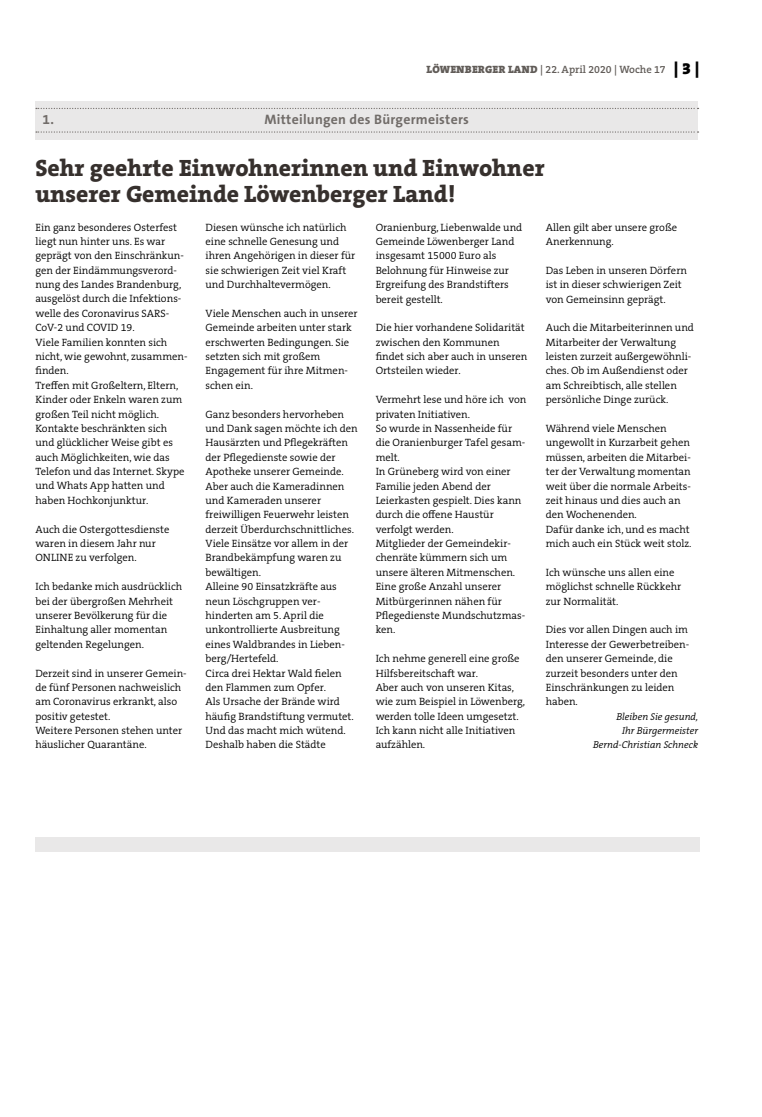
<style>
.page{position:relative;width:762px;height:1117px;background:#fff}
.page>*{position:absolute;margin:0;border:0;box-sizing:border-box;transform-origin:0 0}
.t1{font:800 23.75px/26.2px "The Serif B W8";color:#36302d}
.t2{font:700 13.75px "The Sans B W7";letter-spacing:.02em;color:#716c69}
.t3{font:300 10.62px/14.4px "The Serif B W4";color:#000}
.t4{font:600 10.62px "The Serif B W6";color:#615c58}
.t5{font:italic 300 10px/14.4px "The Serif B W4";color:#000;text-align:right}
.s1{font-family:"The Serif B W9";font-weight:900}
.s2{font-family:"The Serif B W9";font-weight:900;font-size:16.25px;color:#000}
</style>
<div class="page">
<div style="left:35px;top:101px;width:663px;height:38px;background:#e9e8e8"></div>
<svg style="left:36px;top:108px;width:662px;height:1px"></svg>
<svg style="left:36px;top:131px;width:662px;height:2px"></svg>
<div style="left:35px;top:837px;width:664px;height:14px;background:#e9e8e8"></div>
<p class="t4" style="left:426px;top:63px;width:274px"><span class="s1">LÖWENBERGER LAND</span> | 22. April 2020 | Woche 17 <span class="s2">| 3 |</span></p>
<p class="t2" style="left:43px;top:111px;width:13px">1.</p>
<p class="t2" style="left:264px;top:111px;width:206px">Mitteilungen des Bürgermeisters</p>
<h1 class="t1" style="left:35px;top:155px;width:511px">Sehr geehrte Einwohnerinnen und Einwohner unserer Gemeinde Löwenberger Land!</h1>
<p class="t3" style="left:35px;top:220px;width:154px">Ein ganz besonderes Osterfest liegt nun hinter uns. Es war geprägt von den Einschränkun&shy;gen der Eindämmungsverord&shy;nung des Landes Brandenburg, ausgelöst durch die Infektions&shy;welle des Coronavirus SARS-<br>CoV-2 und COVID 19.<br>Viele Familien konnten sich nicht, wie gewohnt, zusammen&shy;finden.<br>Treffen mit Großeltern, Eltern,<br>Kinder oder Enkeln waren zum großen Teil nicht möglich.<br>Kontakte beschränkten sich und glücklicher Weise gibt es auch Möglichkeiten, wie das<br>Telefon und das Internet. Skype und Whats App hatten und haben Hochkonjunktur.</p>
<p class="t3" style="left:35px;top:522px;width:136px">Auch die Ostergottesdienste waren in diesem Jahr nur<br>ONLINE zu verfolgen.</p>
<p class="t3" style="left:35px;top:579px;width:148px">Ich bedanke mich ausdrücklich bei der übergroßen Mehrheit unserer Bevölkerung für die<br>Einhaltung aller momentan geltenden Regelungen.</p>
<p class="t3" style="left:35px;top:665px;width:153px">Derzeit sind in unserer Gemein&shy;de fünf Personen nachweislich am Coronavirus erkrankt, also positiv getestet.<br>Weitere Personen stehen unter häuslicher Quarantäne.</p>
<p class="t3" style="left:206px;top:220px;width:151px">Diesen wünsche ich natürlich eine schnelle Genesung und ihren Angehörigen in dieser für sie schwierigen Zeit viel Kraft und Durchhaltevermögen.</p>
<p class="t3" style="left:206px;top:306px;width:154px">Viele Menschen auch in unserer<br>Gemeinde arbeiten unter stark erschwerten Bedingungen. Sie setzten sich mit großem<br>Engagement für ihre Mitmen&shy;schen ein.</p>
<p class="t3" style="left:206px;top:407px;width:154px">Ganz besonders hervorheben und Dank sagen möchte ich den<br>Hausärzten und Pflegekräften der Pflegedienste sowie der<br>Apotheke unserer Gemeinde.<br>Aber auch die Kameradinnen und Kameraden unserer freiwilligen Feuerwehr leisten derzeit Überdurchschnittliches.<br>Viele Einsätze vor allem in der<br>Brandbekämpfung waren zu bewältigen.<br>Alleine 90 Einsatzkräfte aus neun Löschgruppen ver&shy;hinderten am 5. April die unkontrollierte Ausbreitung eines Waldbrandes in Lieben&shy;berg/Hertefeld.<br>Circa drei Hektar Wald fielen den Flammen zum Opfer.<br>Als Ursache der Brände wird häufig Brandstiftung vermutet.<br>Und das macht mich wütend.<br>Deshalb haben die Städte</p>
<p class="t3" style="left:546px;top:220px;width:133px">Allen gilt aber unsere große<br>Anerkennung.</p>
<p class="t3" style="left:546px;top:263px;width:143px">Das Leben in unseren Dörfern ist in dieser schwierigen Zeit von Gemeinsinn geprägt.</p>
<p class="t3" style="left:546px;top:320px;width:150px">Auch die Mitarbeiterinnen und<br>Mitarbeiter der Verwaltung leisten zurzeit außergewöhnli&shy;ches. Ob im Außendienst oder am Schreibtisch, alle stellen persönliche Dinge zurück.</p>
<p class="t3" style="left:546px;top:421px;width:147px">Während viele Menschen ungewollt in Kurzarbeit gehen müssen, arbeiten die Mitarbei&shy;ter der Verwaltung momentan weit über die normale Arbeits&shy;zeit hinaus und dies auch an den Wochenenden.<br>Dafür danke ich, und es macht mich auch ein Stück weit stolz.</p>
<p class="t3" style="left:546px;top:565px;width:137px">Ich wünsche uns allen eine möglichst schnelle Rückkehr zur Normalität.</p>
<p class="t3" style="left:546px;top:622px;width:145px">Dies vor allen Dingen auch im<br>Interesse der Gewerbetreiben&shy;den unserer Gemeinde, die zurzeit besonders unter den<br>Einschränkungen zu leiden haben.</p>
<p class="t5" style="left:593px;top:709px;width:107px">Bleiben Sie gesund,<br>Ihr Bürgermeister<br>Bernd-Christian Schneck</p>
<p class="t3" style="left:376px;top:220px;width:148px">Oranienburg, Liebenwalde und<br>Gemeinde Löwenberger Land insgesamt 15000 Euro als<br>Belohnung für Hinweise zur<br>Ergreifung des Brandstifters bereit gestellt.</p>
<p class="t3" style="left:376px;top:320px;width:153px">Die hier vorhandene Solidarität zwischen den Kommunen findet sich aber auch in unseren<br>Ortsteilen wieder.</p>
<p class="t3" style="left:376px;top:392px;width:152px">Vermehrt lese und höre ich von privaten Initiativen.<br>So wurde in Nassenheide für die Oranienburger Tafel gesam&shy;melt.<br>In Grüneberg wird von einer<br>Familie jeden Abend der<br>Leierkasten gespielt. Dies kann durch die offene Haustür verfolgt werden.<br>Mitglieder der Gemeindekir&shy;chenräte kümmern sich um unsere älteren Mitmenschen.<br>Eine große Anzahl unserer<br>Mitbürgerinnen nähen für<br>Pflegedienste Mundschutzmas&shy;ken.</p>
<p class="t3" style="left:376px;top:651px;width:151px">Ich nehme generell eine große<br>Hilfsbereitschaft war.<br>Aber auch von unseren Kitas, wie zum Beispiel in Löwenberg, werden tolle Ideen umgesetzt.<br>Ich kann nicht alle Initiativen aufzählen.</p>
</div>
